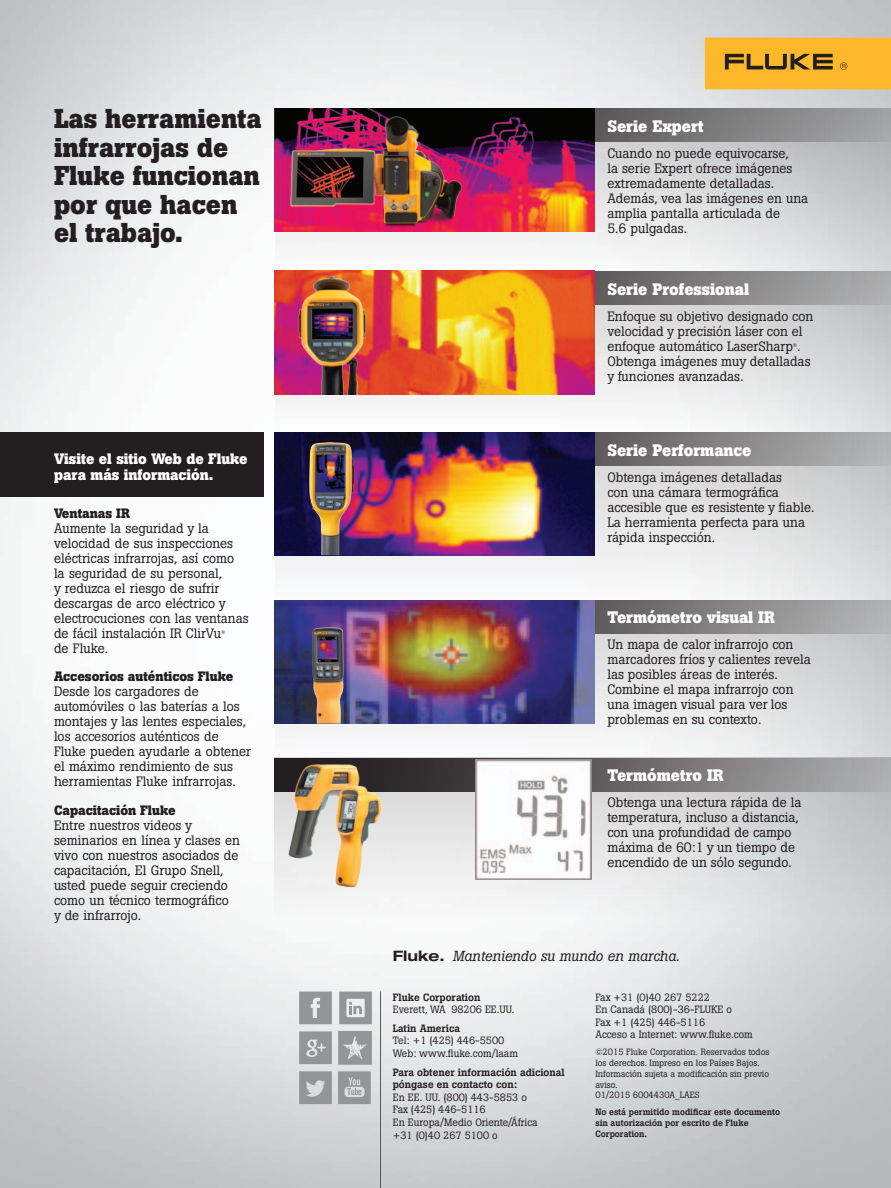
<style>
.page{position:relative;width:891px;height:1188px;background:#fff}
.page>*{position:absolute;margin:0;border:0;box-sizing:border-box;transform-origin:0 0}
.t1{font:700 27px/28.5px "Boton Pro";color:#231f20}
.t2{font:700 16.5px "Boton Pro";color:#fff}
.t3{font:700 15px/16.5px "Boton Pro";color:#fff}
.t4{font:italic 14.4px "Boton Pro";color:#231f20}
.t5{font:13.5px/15px "Boton Pro";color:#231f20}
.t6{font:700 13.5px "Boton Pro";color:#231f20}
.t7{font:10.5px/12.6px "Boton Pro";color:#231f20}
.t8{font:500 10.5px/12.6px "Boton Pro";color:#231f20}
.t9{font:9px/10.8px "Boton Pro";color:#231f20}
.t10{font:500 9px/10.8px "Boton Pro";color:#231f20}
.t11{font:5.4px "Boton Pro";color:#231f20}
.s1{font-family:"Helvetica Neue LT Std";font-weight:700;font-style:normal;font-stretch:expanded}
</style>
<div class="page">
<img style="left:0;top:0;width:891px;height:1188px">
<svg style="left:275px;top:792px;width:616px;height:127px"></svg>
<svg style="left:275px;top:634px;width:616px;height:124px"></svg>
<svg style="left:275px;top:466px;width:616px;height:134px"></svg>
<svg style="left:275px;top:305px;width:616px;height:127px"></svg>
<svg style="left:275px;top:142px;width:616px;height:129px"></svg>
<svg style="left:595px;top:271px;width:296px;height:34px;background:#888788"></svg>
<svg style="left:595px;top:108px;width:296px;height:34px;background:#807f80"></svg>
<svg style="left:595px;top:432px;width:296px;height:34px;background:#8a898a"></svg>
<svg style="left:595px;top:600px;width:296px;height:34px;background:#8a898a"></svg>
<svg style="left:275px;top:758px;width:616px;height:34px;background:#6f6d6e"></svg>
<hr style="left:380px;top:992px;width:1px;height:196px;background:#57585a">
<svg style="left:299px;top:992px;width:33px;height:32px"></svg>
<svg style="left:299px;top:1071px;width:33px;height:33px"></svg>
<svg style="left:299px;top:1031px;width:33px;height:33px"></svg>
<svg style="left:339px;top:992px;width:33px;height:32px"></svg>
<svg style="left:338px;top:1071px;width:33px;height:33px"></svg>
<svg style="left:338px;top:1031px;width:34px;height:34px"></svg>
<div style="left:705px;top:38px;width:186px;height:51px;background:#fcb828"></div>
<svg style="left:725px;top:54px;width:108px;height:15px"></svg>
<svg style="left:840px;top:62px;width:7px;height:8px"></svg>
<div style="left:0;top:432px;width:263px;height:65px;background:#231f20"></div>
<img style="left:275px;top:108px;width:320px;height:123px">
<img style="left:275px;top:271px;width:320px;height:123px">
<img style="left:275px;top:432px;width:320px;height:124px">
<img style="left:275px;top:600px;width:320px;height:124px">
<img style="left:275px;top:107px;width:223px;height:123px">
<img style="left:309px;top:442px;width:45px;height:113px">
<img style="left:312px;top:627px;width:32px;height:97px">
<img style="left:475px;top:759px;width:116px;height:120px">
<img style="left:284px;top:760px;width:83px;height:107px">
<img style="left:322px;top:782px;width:68px;height:112px">
<img style="left:280px;top:274px;width:108px;height:120px">
<h1 class="t1" style="left:54px;top:105px;width:209px">Las herramienta infrarrojas de<br>Fluke funcionan por que hacen el trabajo.</h1>
<p class="t3" style="left:54px;top:450px;width:195px">Visite el sitio Web de Fluke para más información.</p>
<p class="t6" style="left:54px;top:504px;width:70px">Ventanas IR</p>
<p class="t5" style="left:54px;top:521px;width:196px">Aumente la seguridad y la velocidad de sus inspecciones eléctricas infrarrojas, así como<br>la seguridad de su personal,<br>y reduzca el riesgo de sufrir descargas de arco eléctrico y electrocuciones con las ventanas de fácil instalación IR ClirVu</p>
<p class="t11" style="left:221px;top:629px;width:6px">®</p>
<p class="t5" style="left:54px;top:641px;width:56px">de Fluke.</p>
<p class="t6" style="left:54px;top:668px;width:181px">Accesorios auténticos Fluke</p>
<p class="t5" style="left:54px;top:684px;width:198px">Desde los cargadores de automóviles o las baterías a los montajes y las lentes especiales, los accesorios auténticos de<br>Fluke pueden ayudarle a obtener el máximo rendimiento de sus herramientas Fluke infrarrojas.</p>
<p class="t6" style="left:54px;top:801px;width:123px">Capacitación Fluke</p>
<p class="t5" style="left:54px;top:818px;width:187px">Entre nuestros videos y seminarios en línea y clases en vivo con nuestros asociados de capacitación, El Grupo Snell, usted puede seguir creciendo como un técnico termográfico<br>y de infrarrojo.</p>
<p class="t2" style="left:607px;top:116px;width:98px">Serie Expert</p>
<p class="t5" style="left:607px;top:146px;width:202px">Cuando no puede equivocarse,<br>la serie Expert ofrece imágenes extremadamente detalladas.<br>Además, vea las imágenes en una amplia pantalla articulada de<br>5.6 pulgadas.</p>
<p class="t2" style="left:607px;top:278px;width:143px">Serie Professional</p>
<p class="t5" style="left:607px;top:308px;width:208px">Enfoque su objetivo designado con velocidad y precisión láser con el enfoque automático LaserSharp .</p>
<p class="t11" style="left:793px;top:342px;width:6px">®</p>
<p class="t5" style="left:607px;top:353px;width:205px">Obtenga imágenes muy detalladas y funciones avanzadas.</p>
<p class="t2" style="left:607px;top:440px;width:146px">Serie Performance</p>
<p class="t5" style="left:607px;top:470px;width:209px">Obtenga imágenes detalladas<br>con una cámara termográfica accesible que es resistente y fiable.<br>La herramienta perfecta para una rápida inspección.</p>
<p class="t2" style="left:607px;top:607px;width:160px">Termómetro visual IR</p>
<p class="t5" style="left:607px;top:637px;width:205px">Un mapa de calor infrarrojo con marcadores fríos y calientes revela las posibles áreas de interés.<br>Combine el mapa infrarrojo con una imagen visual para ver los problemas en su contexto.</p>
<p class="t2" style="left:607px;top:764px;width:109px">Termómetro IR</p>
<p class="t5" style="left:607px;top:794px;width:196px">Obtenga una lectura rápida de la temperatura, incluso a distancia, con una profundidad de campo máxima de 60:1 y un tiempo de encendido de un sólo segundo.</p>
<p class="t4" style="left:393px;top:947px;width:288px"><span class="s1">Fluke.</span> Manteniendo su mundo en marcha.</p>
<p class="t8" style="left:393px;top:991px;width:89px">Fluke Corporation</p>
<p class="t7" style="left:393px;top:1003px;width:123px">Everett, WA 98206 EE.UU.</p>
<p class="t8" style="left:393px;top:1022px;width:69px">Latin America</p>
<p class="t7" style="left:393px;top:1035px;width:127px">Tel: +1 (425) 446-5500<br>Web: www.fluke.com/laam</p>
<p class="t8" style="left:393px;top:1066px;width:174px">Para obtener información adicional póngase en contacto con:</p>
<p class="t7" style="left:393px;top:1091px;width:146px">En EE. UU. (800) 443-5853 o<br>Fax (425) 446-5116<br>En Europa/Medio Oriente/África +31 (0)40 267 5100 o</p>
<p class="t7" style="left:595px;top:991px;width:159px">Fax +31 (0)40 267 5222<br>En Canadá (800)-36-FLUKE o<br>Fax +1 (425) 446-5116<br>Acceso a Internet: www.fluke.com</p>
<p class="t9" style="left:595px;top:1047px;width:175px">©2015 Fluke Corporation. Reservados todos los derechos. Impreso en los Países Bajos.<br>Información sujeta a modificación sin previo aviso.<br>01/2015 6004430A_LAES</p>
<p class="t10" style="left:595px;top:1107px;width:186px">No está permitido modificar este documento sin autorización por escrito de Fluke<br>Corporation.</p>
</div>
